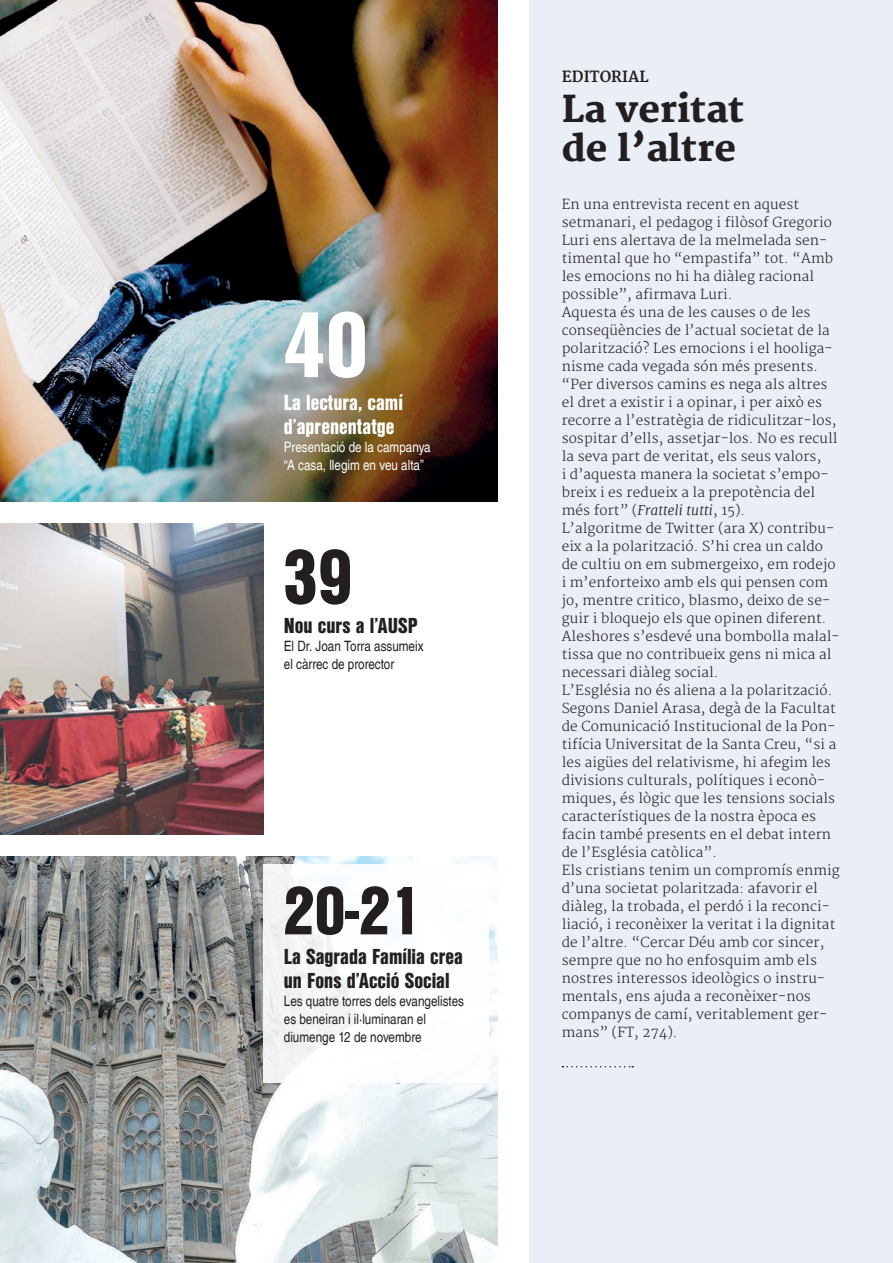
<style>
.page{position:relative;width:893px;height:1263px;background:#fff}
.page>*{position:absolute;margin:0;border:0;box-sizing:border-box;transform-origin:0 0}
.t1{font:900 90px "Nimbus San Con LOT";color:#fff}
.t2{font:900 75px "Nimbus San Con LOT";color:#231f20}
.t3{font:900 66px "Nimbus San Con LOT";color:#231f20}
.t4{font:800 36px "Merriweather";color:#231f20}
.SUMARIO_1{font:900 21px/24px "Nimbus San Con LOT";color:#231f20}
.SUMARIO_1-2{font:900 21px/24px "Nimbus San Con LOT";color:#fff}
.t5{font:700 15px "Merriweather";color:#231f20}
.SUMARIO_2{font:condensed 14.25px/18px "Nimbus San L";color:#231f20}
.SUMARIO_2-2{font:condensed 14.25px "Nimbus San L";color:#fff}
.TEXTO_PPAL_CAT{font:300 13.5px/18px "Merriweather";letter-spacing:.01em;color:#231f20}
.s1{font-style:italic}
</style>
<div class="page">
<div style="left:530px;top:0;width:363px;height:1263px;background:#eaeef6"></div>
<img style="left:0;top:0;width:497px;height:502px">
<img style="left:0;top:523px;width:264px;height:312px">
<img style="left:0;top:856px;width:497px;height:407px">
<div style="left:264px;top:865px;width:225px;height:218px;background:#fff"></div>
<svg style="left:562px;top:1066px;width:71px;height:1px"></svg>
<p class="t1" style="left:284px;top:277px;width:86px">40</p>
<p class="SUMARIO_1-2" style="left:284px;top:389px;width:121px">La lectura, camí d’aprenentatge</p>
<p class="SUMARIO_2-2" style="left:284px;top:438px;width:148px">Presentació de la campanya</p>
<p class="SUMARIO_2-2" style="left:284px;top:456px;width:142px">“A casa, llegim en veu alta”</p>
<p class="t2" style="left:283px;top:520px;width:72px">39</p>
<p class="SUMARIO_1" style="left:284px;top:613px;width:135px">Nou curs a l’AUSP</p>
<p class="SUMARIO_2" style="left:284px;top:637px;width:141px">El Dr. Joan Torra assumeix</p>
<p class="SUMARIO_2" style="left:284px;top:655px;width:112px">el càrrec de prorector</p>
<p class="t3" style="left:284px;top:861px;width:139px">20-21</p>
<p class="SUMARIO_1" style="left:284px;top:944px;width:181px">La Sagrada Família crea un Fons d’Acció Social</p>
<p class="SUMARIO_2" style="left:284px;top:992px;width:182px">Les quatre torres dels evangelistes es beneiran i il·luminaran el diumenge 12 de novembre</p>
<p class="t5" style="left:562px;top:68px;width:88px">EDITORIAL</p>
<p class="t4" style="left:562px;top:88px;width:184px">La veritat</p>
<p class="t4" style="left:562px;top:127px;width:176px">de l’altre</p>
<p class="TEXTO_PPAL_CAT" style="left:562px;top:196px;width:273px">En una entrevista recent en aquest setmanari, el pedagog i filòsof Gregorio Luri ens alertava de la melmelada sen&shy;timental que ho “empastifa” tot. “Amb les emocions no hi ha diàleg racional possible”, afirmava Luri.</p>
<p class="TEXTO_PPAL_CAT" style="left:562px;top:304px;width:277px">Aquesta és una de les causes o de les conseqüències de l’actual societat de la polarització? Les emocions i el hooliga&shy;nisme cada vegada són més presents. “Per diversos camins es nega als altres el dret a existir i a opinar, i per això es recorre a l’estratègia de ridiculitzar-los, sospitar d’ells, assetjar-los. No es recull la seva part de veritat, els seus valors,<br>i d’aquesta manera la societat s’empo&shy;breix i es redueix a la prepotència del més fort” (<span class="s1">Fratteli tutti</span>, 15).</p>
<p class="TEXTO_PPAL_CAT" style="left:562px;top:520px;width:279px">L’algoritme de Twitter (ara X) contribu&shy;eix a la polarització. S’hi crea un caldo de cultiu on em submergeixo, em rodejo i m’enforteixo amb els qui pensen com jo, mentre critico, blasmo, deixo de se&shy;guir i bloquejo els que opinen diferent.<br>Aleshores s’esdevé una bombolla malal&shy;tissa que no contribueix gens ni mica al necessari diàleg social.</p>
<p class="TEXTO_PPAL_CAT" style="left:562px;top:682px;width:276px">L’Església no és aliena a la polarització.<br>Segons Daniel Arasa, degà de la Facultat de Comunicació Institucional de la Pon&shy;tifícia Universitat de la Santa Creu, “si a les aigües del relativisme, hi afegim les divisions culturals, polítiques i econò&shy;miques, és lògic que les tensions socials característiques de la nostra època es facin també presents en el debat intern de l’Església catòlica”.</p>
<p class="TEXTO_PPAL_CAT" style="left:562px;top:862px;width:280px">Els cristians tenim un compromís enmig d’una societat polaritzada: afavorir el diàleg, la trobada, el perdó i la reconci&shy;liació, i reconèixer la veritat i la dignitat de l’altre. “Cercar Déu amb cor sincer, sempre que no ho enfosquim amb els nostres interessos ideològics o instru&shy;mentals, ens ajuda a reconèixer-nos companys de camí, veritablement ger&shy;mans” (FT, 274).</p>
</div>
